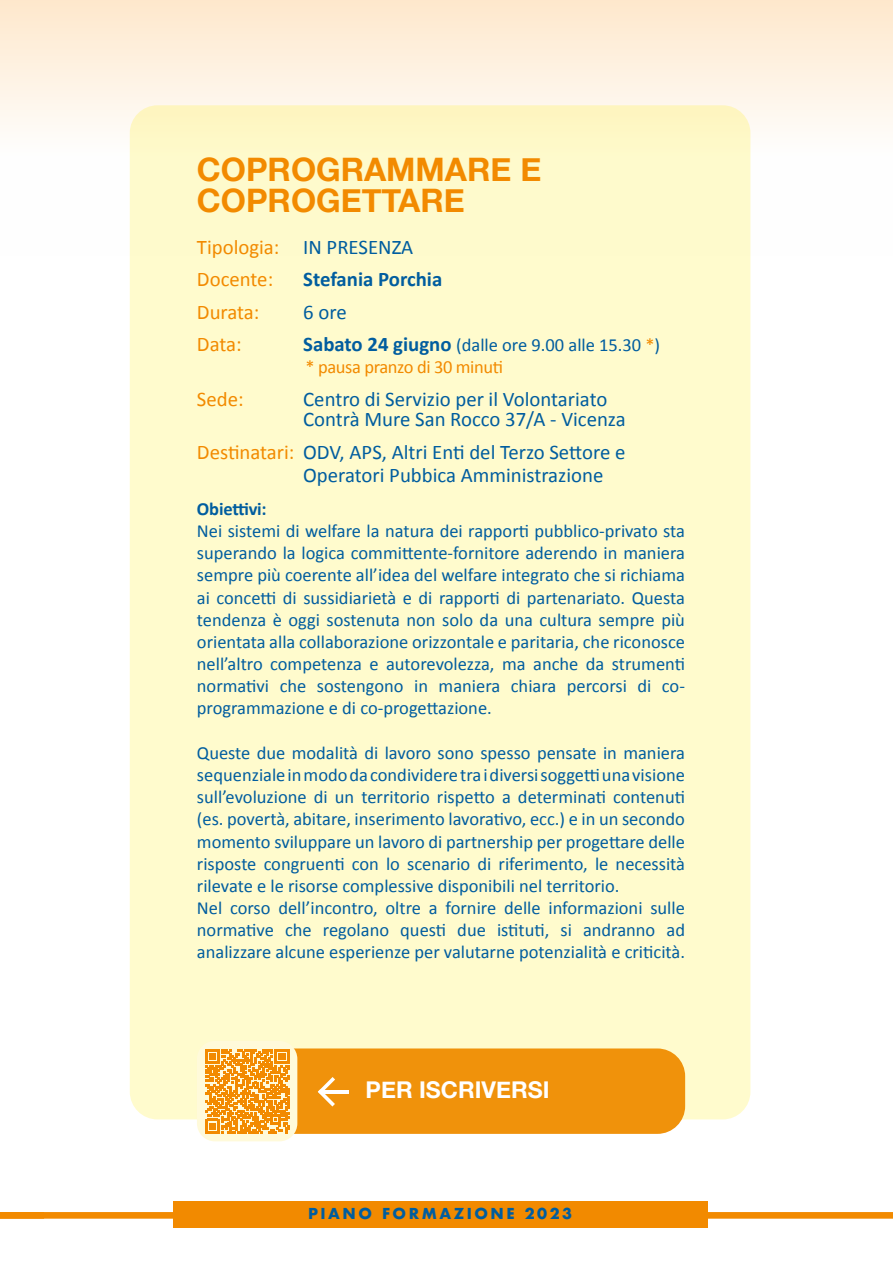
<style>
.page{position:relative;width:893px;height:1263px;background:#fff}
.page>*{position:absolute;margin:0;border:0;box-sizing:border-box;transform-origin:0 0}
.Bando_Blu_-_Copia_2{font:700 32.4px/31.3px "Helvetica Neue";color:#f28a00}
.Bando_Blu_-_Copia_2-2{font:700 23.1px "Helvetica Neue";color:#fff}
.text{font:20.85px/23.1px "Calibri";color:#005d9f}
.text-2{font:20.85px "Calibri";color:#f28a00}
.text-3{font:700 20.85px "Calibri";color:#005d9f}
.text-4{font:18.45px/22.2px "Calibri";color:#005d9f;text-align:justify}
.text-5{font:18.45px "Calibri";letter-spacing:-.02em;color:#f28a00}
.text-6{font:700 18.45px "Calibri";letter-spacing:-.01em;color:#005d9f}
.t1{font:700 14.7px "Futura";letter-spacing:.17em;color:#005d9f}
.s1{color:#005d9f}
.s2{font-weight:700;font-size:20.85px}
.s3{color:#f28a00}
</style>
<div class="page">
<div style="left:0;top:0;width:893px;height:256px;background:linear-gradient(to bottom,#feebd3,#feffff)"></div>
<div style="left:130px;top:105px;width:620px;height:1014px;background:#fffbcd;border-radius:28px"></div>
<div style="left:220px;top:1048px;width:465px;height:86px;background:#f0920b;border-radius:28px"></div>
<div style="left:197px;top:1041px;width:100px;height:100px;background:#fffada;border-radius:18px"></div>
<svg style="left:205px;top:1049px;width:84px;height:84px"></svg>
<hr style="left:322px;top:1090px;width:27px;height:4px;background:#fff">
<svg style="left:318px;top:1077px;width:17px;height:29px"></svg>
<div style="left:0;top:1212px;width:893px;height:7px;background:#f28a00"></div>
<div style="left:173px;top:1201px;width:534px;height:27px;background:#f28a00"></div>
<p class="Bando_Blu_-_Copia_2" style="left:197px;top:155px;width:346px">COPROGRAMMARE E<br>COPROGETTARE</p>
<p class="text-2" style="left:197px;top:234px;width:218px">Tipologia: <span class="s1">IN PRESENZA</span></p>
<p class="text-2" style="left:197px;top:266px;width:78px">Docente:</p>
<p class="text-3" style="left:303px;top:266px;width:141px">Stefania Porchia</p>
<p class="text-2" style="left:197px;top:299px;width:64px">Durata:</p>
<p class="text" style="left:303px;top:299px;width:45px">6 ore</p>
<p class="text-2" style="left:197px;top:331px;width:46px">Data:</p>
<p class="text-4" style="left:303px;top:333px;width:358px"><span class="s2">Sabato 24 giugno</span> (dalle ore 9.00 alle 15.30 <span class="s3">*</span>)</p>
<p class="text-5" style="left:306px;top:356px;width:199px">* pausa pranzo di 30 minuti</p>
<p class="text-2" style="left:197px;top:386px;width:48px">Sede:</p>
<p class="text" style="left:303px;top:386px;width:306px">Centro di Servizio per il Volontariato</p>
<p class="text" style="left:303px;top:407px;width:324px">Contrà Mure San Rocco 37/A - Vicenza</p>
<p class="text" style="left:303px;top:439px;width:324px;text-indent:-106px"><span class="s3">Destinatari:</span> ODV, APS, Altri Enti del Terzo Settore e<br>Operatori Pubbica Amministrazione</p>
<p class="text-6" style="left:197px;top:497px;width:71px">Obiettivi:</p>
<p class="text-4" style="left:197px;top:519px;width:490px">Nei sistemi di welfare la natura dei rapporti pubblico-privato sta superando la logica committente-fornitore aderendo in maniera sempre più coerente all’idea del welfare integrato che si richiama ai concetti di sussidiarietà e di rapporti di partenariato. Questa tendenza è oggi sostenuta non solo da una cultura sempre più orientata alla collaborazione orizzontale e paritaria, che riconosce nell’altro competenza e autorevolezza, ma anche da strumenti normativi che sostengono in maniera chiara percorsi di co&shy;programmazione e di co-progettazione.</p>
<p class="text-4" style="left:197px;top:741px;width:490px">Queste due modalità di lavoro sono spesso pensate in maniera sequenziale in modo da condividere tra i diversi soggetti una visione sull’evoluzione di un territorio rispetto a determinati contenuti (es. povertà, abitare, inserimento lavorativo, ecc.) e in un secondo momento sviluppare un lavoro di partnership per progettare delle risposte congruenti con lo scenario di riferimento, le necessità rilevate e le risorse complessive disponibili nel territorio.</p>
<p class="text-4" style="left:197px;top:896px;width:490px">Nel corso dell’incontro, oltre a fornire delle informazioni sulle normative che regolano questi due istituti, si andranno ad analizzare alcune esperienze per valutarne potenzialità e criticità.</p>
<p class="Bando_Blu_-_Copia_2-2" style="left:366px;top:1072px;width:185px">PER ISCRIVERSI</p>
<p class="t1" style="left:308px;top:1203px;width:266px">PIANO FORMAZIONE 2023</p>
</div>
